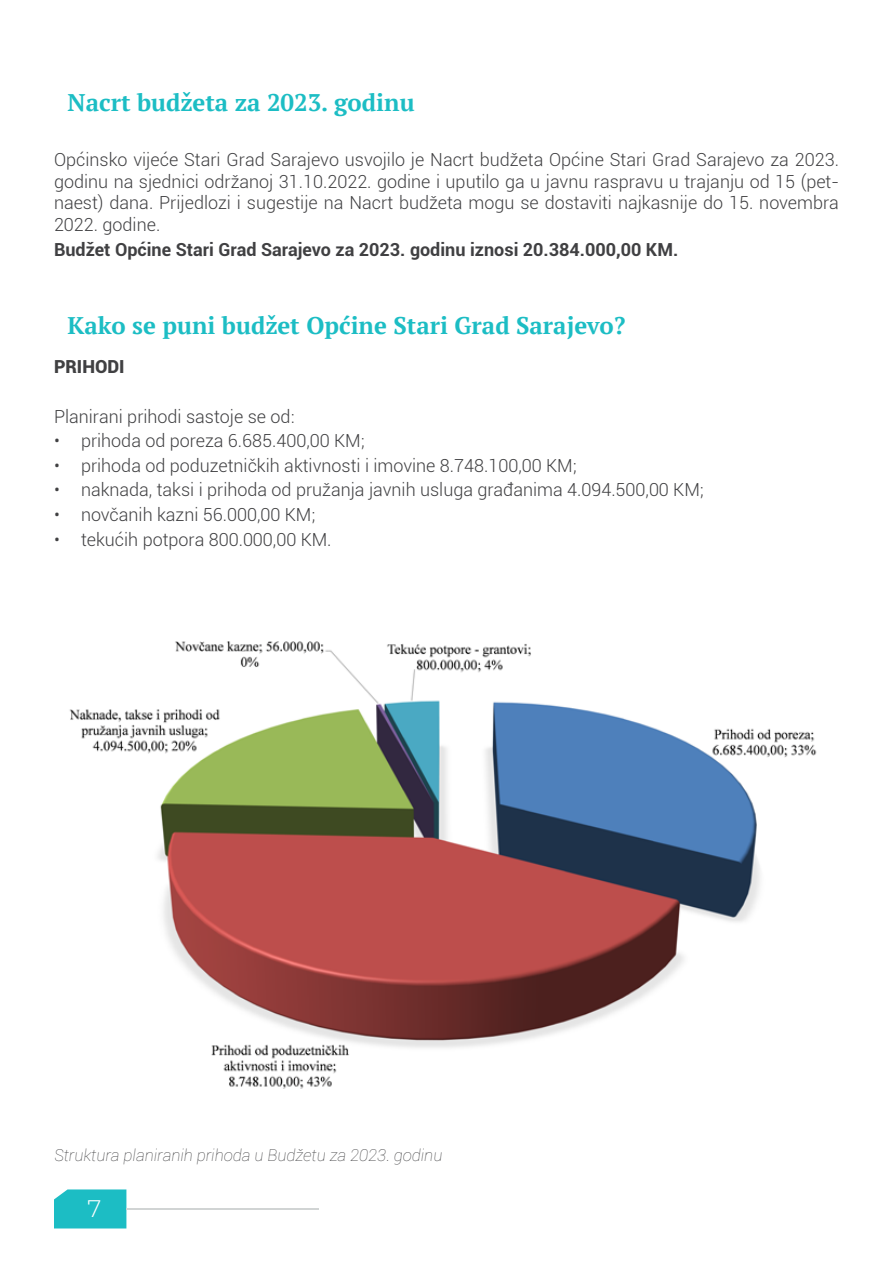
<style>
.page{position:relative;width:893px;height:1263px;background:#fff}
.page>*{position:absolute;margin:0;border:0;box-sizing:border-box;transform-origin:0 0}
.t1{font:700 24px "PT Serif";color:#1cbdc4}
.t2{font:300 24px "Montserrat";color:#fff}
.t3{font:300 18px/21.6px "Roboto";color:#404042;text-align:justify}
.t4{font:700 18px "Roboto";color:#404042}
.t5{font:900 18px "Roboto";color:#404042}
.t6{font:italic 100 16.5px "Roboto";color:#404042}
</style>
<div class="page">
<svg style="left:54px;top:1189px;width:72px;height:39px"></svg>
<hr style="left:126px;top:1208px;width:193px;height:2px;background:#d1d4d4">
<div style="left:67px;top:1194px;width:55px;height:31px;background:#1cbdc4"></div>
<img style="left:69px;top:641px;width:748px;height:448px">
<h1 class="t1" style="left:67px;top:87px;width:349px">Nacrt budžeta za 2023. godinu</h1>
<p class="t3" style="left:54px;top:148px;width:786px">Općinsko vijeće Stari Grad Sarajevo usvojilo je Nacrt budžeta Općine Stari Grad Sarajevo za 2023. godinu na sjednici održanoj 31.10.2022. godine i uputilo ga u javnu raspravu u trajanju od 15 (pet&shy;naest) dana. Prijedlozi i sugestije na Nacrt budžeta mogu se dostaviti najkasnije do 15. novembra 2022. godine.</p>
<p class="t4" style="left:54px;top:237px;width:626px">Budžet Općine Stari Grad Sarajevo za 2023. godinu iznosi 20.384.000,00 KM.</p>
<h1 class="t1" style="left:68px;top:309px;width:559px">Kako se puni budžet Općine Stari Grad Sarajevo?</h1>
<p class="t5" style="left:54px;top:354px;width:72px">PRIHODI</p>
<p class="t3" style="left:54px;top:405px;width:242px">Planirani prihodi sastoje se od:</p>
<p class="t3" style="left:54px;top:429px;width:312px">• prihoda od poreza 6.685.400,00 KM;</p>
<p class="t3" style="left:54px;top:454px;width:524px">• prihoda od poduzetničkih aktivnosti i imovine 8.748.100,00 KM;</p>
<p class="t3" style="left:54px;top:478px;width:651px">• naknada, taksi i prihoda od pružanja javnih usluga građanima 4.094.500,00 KM;</p>
<p class="t3" style="left:54px;top:503px;width:263px">• novčanih kazni 56.000,00 KM;</p>
<p class="t3" style="left:54px;top:528px;width:279px">• tekućih potpora 800.000,00 KM.</p>
<p class="t6" style="left:54px;top:1144px;width:390px">Struktura planiranih prihoda u Budžetu za 2023. godinu</p>
<h1 class="t2" style="left:87px;top:1192px;width:15px">7</h1>
</div>
